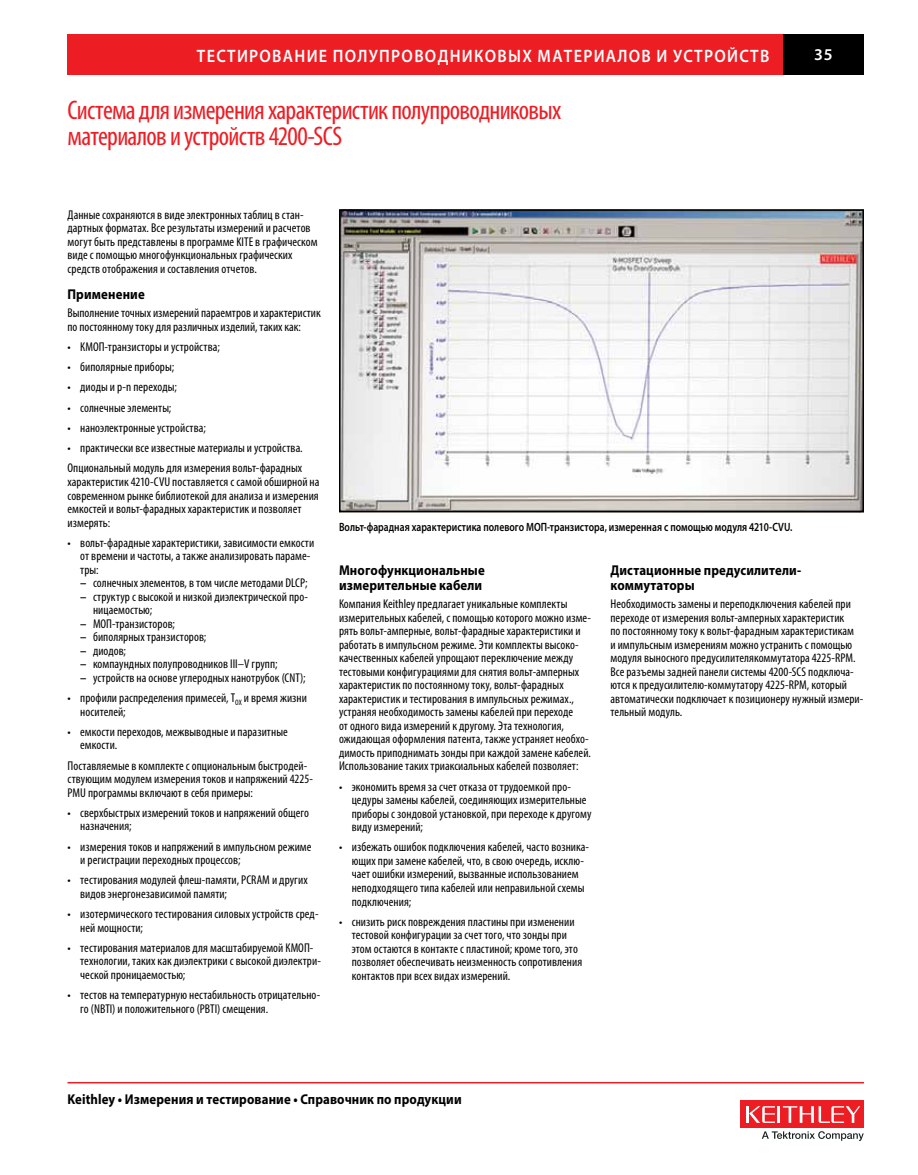
<style>
.page{position:relative;width:918px;height:1175px;background:#fff}
.page>*{position:absolute;margin:0;border:0;box-sizing:border-box;transform-origin:0 0}
.t1{font:condensed 27px/25.5px "Myriad Pro";letter-spacing:-.025em;color:#ed1d24}
.t2{font:600 18px "Myriad Pro";color:#fff;scale:.9 1}
.t3{font:600 16.5px "Myriad Pro";color:#fff}
.t4{font:700 14.25px/15px "Myriad Pro";letter-spacing:.01em;color:#000;scale:.9 1}
.t5{font:condensed 12.75px/13.5px "Myriad Pro";letter-spacing:.005em;color:#000}
.t6{font:600 12px "Myriad Pro";color:#000;scale:.8 1}
.s1{font-weight:600;font-stretch:normal}
</style>
<div class="page">
<hr style="left:68px;top:1082px;width:796px;height:1px;background:#ed1d24">
<div style="left:783px;top:34px;width:81px;height:40px;background:#000"></div>
<div style="left:741px;top:1100px;width:123px;height:28px;background:#ed1d24"></div>
<hr style="left:746px;top:1106px;width:3px;height:16px;background:#fff">
<svg style="left:749px;top:1106px;width:111px;height:16px"></svg>
<svg style="left:762px;top:1131px;width:102px;height:9px"></svg>
<div style="left:68px;top:34px;width:715px;height:40px;background:#ed1d24"></div>
<img style="left:342px;top:212px;width:519px;height:297px">
<div style="left:339px;top:209px;width:525px;height:303px;border:2px solid #000"></div>
<p class="t2" style="left:197px;top:44px;width:24px">Тестирование</p>
<p class="t2" style="left:333px;top:44px;width:14px">полупроводниковых</p>
<p class="t2" style="left:538px;top:44px;width:14px">материалов</p>
<p class="t2" style="left:657px;top:44px;width:32px">и устройств</p>
<p class="t1" style="left:68px;top:97px;width:495px">Система для измерения характеристик полупроводниковых материалов и устройств 4200-SCS</p>
<p class="t3" style="left:814px;top:44px;width:20px">35</p>
<p class="t5" style="left:68px;top:208px;width:252px">Данные сохраняются в виде электронных таблиц в стан&shy;дартных форматах. Все результаты измерений и расчетов могут быть представлены в программе KITE в графическом виде с помощью многофункциональных графических средств отображения и составления отчетов.</p>
<p class="t4" style="left:68px;top:286px;width:87px">Применение</p>
<p class="t5" style="left:68px;top:306px;width:255px">Выполнение точных измерений параемтров и характеристик по постоянному току для различных изделий, таких как:</p>
<p class="t5" style="left:68px;top:340px;width:154px">• КМОП-транзисторы и устройства;</p>
<p class="t5" style="left:68px;top:360px;width:108px">• биполярные приборы;</p>
<p class="t5" style="left:68px;top:380px;width:111px">• диоды и p-n переходы;</p>
<p class="t5" style="left:68px;top:400px;width:105px">• солнечные элементы;</p>
<p class="t5" style="left:68px;top:421px;width:140px">• наноэлектронные устройства;</p>
<p class="t5" style="left:68px;top:438px;width:237px;line-height:20.2px">• практически все известные материалы и устройства.<br>Опциональный модуль для измерения вольт-фарадных</p>
<p class="t5" style="left:68px;top:475px;width:253px">характеристик 4210-CVU поставляется с самой обширной на современном рынке библиотекой для анализа и измерения емкостей и вольт-фарадных характеристик и позволяет измерять:</p>
<p class="t5" style="left:80px;top:535px;width:236px;text-indent:-13px">• вольт-фарадные характеристики, зависимости емкости от времени и частоты, а также анализировать параме&shy;тры:</p>
<p class="t5" style="left:80px;top:576px;width:229px"><span class="s1">–</span> солнечных элементов, в том числе методами DLCP;</p>
<p class="t5" style="left:93px;top:589px;width:217px;text-indent:-13px"><span class="s1">–</span> структур с высокой и низкой диэлектрической про&shy;ницаемостью;</p>
<p class="t5" style="left:80px;top:616px;width:96px"><span class="s1">–</span> МОП-транзисторов;</p>
<p class="t5" style="left:80px;top:630px;width:128px"><span class="s1">–</span> биполярных транзисторов;</p>
<p class="t5" style="left:80px;top:643px;width:47px"><span class="s1">–</span> диодов;</p>
<p class="t5" style="left:80px;top:657px;width:199px"><span class="s1">–</span> компаундных полупроводников III–V групп;</p>
<p class="t5" style="left:80px;top:670px;width:227px"><span class="s1">–</span> устройств на основе углеродных нанотрубок (CNT);</p>
<p class="t5" style="left:80px;top:691px;width:228px;text-indent:-13px">• профили распределения примесей, Т<sub>OX</sub> и время жизни носителей;</p>
<p class="t5" style="left:80px;top:724px;width:209px;text-indent:-13px">• емкости переходов, межвыводные и паразитные емкости.</p>
<p class="t5" style="left:68px;top:758px;width:247px">Поставляемые в комплекте с опциональным быстродей&shy;ствующим модулем измерения токов и напряжений 4225-<br>PMU программы включают в себя примеры:</p>
<p class="t5" style="left:80px;top:805px;width:230px;text-indent:-13px">• сверхбыстрых измерений токов и напряжений общего назначения;</p>
<p class="t5" style="left:80px;top:839px;width:233px;text-indent:-13px">• измерения токов и напряжений в импульсном режиме и регистрации переходных процессов;</p>
<p class="t5" style="left:80px;top:873px;width:229px;text-indent:-13px">• тестирования модулей флеш-памяти, PCRAM и других видов энергонезависимой памяти;</p>
<p class="t5" style="left:80px;top:907px;width:240px;text-indent:-13px">• изотермического тестирования силовых устройств сред&shy;ней мощности;</p>
<p class="t5" style="left:80px;top:940px;width:242px;text-indent:-13px">• тестирования материалов для масштабируемой КМОП&shy;технологии, таких как диэлектрики с высокой диэлектри&shy;ческой проницаемостью;</p>
<p class="t5" style="left:80px;top:988px;width:242px;text-indent:-13px">• тестов на температурную нестабильность отрицательно&shy;го (NBTI) и положительного (PBTI) смещения.</p>
<p class="t6" style="left:339px;top:519px;width:567px">Вольт-фарадная характеристика полевого МОП-транзистора, измеренная с помощью модуля 4210-CVU.</p>
<p class="t4" style="left:339px;top:562px;width:164px">Многофункциональные измерительные кабели</p>
<p class="t5" style="left:339px;top:597px;width:254px">Компания Keithley предлагает уникальные комплекты измерительных кабелей, с помощью которого можно изме&shy;рять вольт-амперные, вольт-фарадные характеристики и работать в импульсном режиме. Эти комплекты высоко&shy;качественных кабелей упрощают переключение между тестовыми конфигурациями для снятия вольт-амперных характеристик по постоянному току, вольт-фарадных характеристик и тестирования в импульсных режимах., устраняя необходимость замены кабелей при переходе<br>от одного вида измерений к другому. Эта технология, ожидающая оформления патента, также устраняет необхо&shy;димость приподнимать зонды при каждой замене кабелей.<br>Использование таких триаксиальных кабелей позволяет:</p>
<p class="t5" style="left:352px;top:779px;width:241px;text-indent:-13px">• экономить время за счет отказа от трудоемкой про&shy;цедуры замены кабелей, соединяющих измерительные приборы с зондовой установкой, при переходе к другому виду измерений;</p>
<p class="t5" style="left:352px;top:840px;width:239px;text-indent:-13px">• избежать ошибок подключения кабелей, часто возника&shy;ющих при замене кабелей, что, в свою очередь, исклю&shy;чает ошибки измерений, вызванные использованием неподходящего типа кабелей или неправильной схемы подключения;</p>
<p class="t5" style="left:352px;top:914px;width:232px;text-indent:-13px">• снизить риск повреждения пластины при изменении тестовой конфигурации за счет того, что зонды при этом остаются в контакте с пластиной; кроме того, это позволяет обеспечивать неизменность сопротивления контактов при всех видах измерений.</p>
<p class="t4" style="left:610px;top:562px;width:213px">Дистационные предусилители&shy;коммутаторы</p>
<p class="t5" style="left:610px;top:597px;width:254px">Необходимость замены и переподключения кабелей при переходе от измерения вольт-амперных характеристик<br>по постоянному току к вольт-фарадным характеристикам<br>и импульсным измерениям можно устранить с помощью модуля выносного предусилителякоммутатора 4225-RPM.<br>Все разъемы задней панели системы 4200-SCS подключа&shy;ются к предусилителю-коммутатору 4225-RPM, который автоматически подключает к позиционеру нужный измери&shy;тельный модуль.</p>
<p class="t4" style="left:68px;top:1091px;width:439px">Keithley • Измерения и тестирование • Справочник по продукции</p>
</div>
